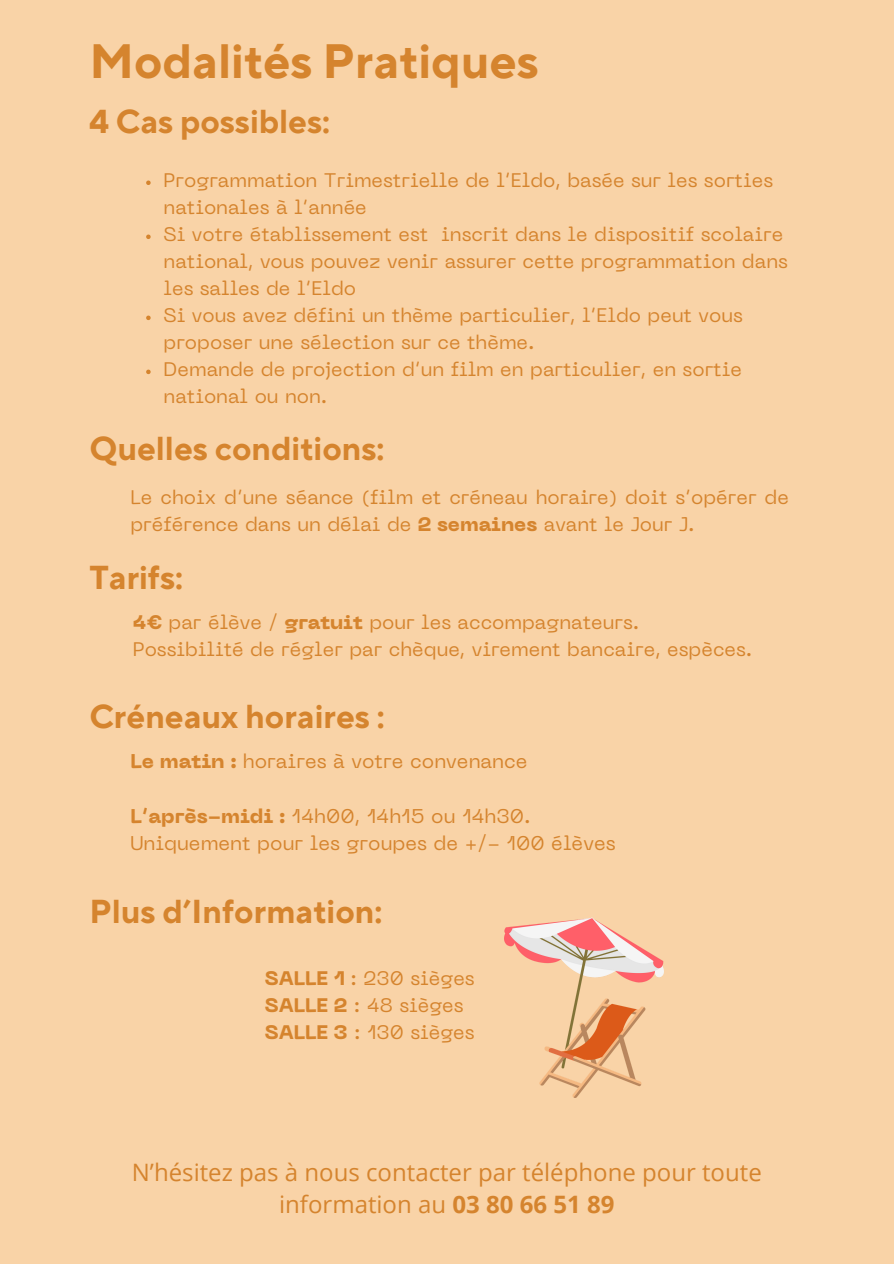
<style>
.page{position:relative;width:894px;height:1264px;background:#fff}
.page>*{position:absolute;margin:0;border:0;box-sizing:border-box;transform-origin:0 0}
.t1{font:700 48px "TT Norms Pro";color:#d5842e}
.t2{font:700 33px "TT Norms Pro";color:#d5842e}
.t3{font:24px/32.7px "Open Sans";color:#d5842e;text-align:center}
.t4{font:19.8px "PP Neue Machina";color:#d5842e}
.t5{font:19.5px/27px "PP Neue Machina";color:#d5842e}
.s1{font-weight:800}
.s2{font-weight:700}
</style>
<div class="page">
<div style="left:0;top:0;width:893px;height:1263px;background:#f9d3a7"></div>
<svg style="left:146px;top:180px;width:5px;height:5px"></svg>
<svg style="left:146px;top:234px;width:5px;height:5px"></svg>
<svg style="left:146px;top:315px;width:5px;height:5px"></svg>
<svg style="left:146px;top:369px;width:5px;height:5px"></svg>
<img style="left:504px;top:917px;width:159px;height:180px">
<h1 class="t1" style="left:89px;top:32px;width:450px">Modalités Pratiques</h1>
<p class="t2" style="left:89px;top:102px;width:242px">4 Cas possibles:</p>
<p class="t5" style="left:163px;top:169px;width:611px">Programmation Trimestrielle de l’Eldo, basée sur les sorties nationales à l’année</p>
<h2 class="t5" style="left:163px;top:223px;width:625px">Si votre établissement est inscrit dans le dispositif scolaire national, vous pouvez venir assurer cette programmation dans les salles de l’Eldo</h2>
<p class="t5" style="left:163px;top:304px;width:580px">Si vous avez défini un thème particulier, l’Eldo peut vous proposer une sélection sur ce thème.</p>
<p class="t5" style="left:163px;top:358px;width:579px">Demande de projection d’un film en particulier, en sortie national ou non.</p>
<p class="t2" style="left:89px;top:428px;width:296px">Quelles conditions:</p>
<p class="t5" style="left:130px;top:486px;width:660px">Le choix d’une séance (film et créneau horaire) doit s’opérer de préférence dans un délai de <span class="s1">2 semaines</span> avant le Jour J.</p>
<p class="t2" style="left:89px;top:557px;width:95px">Tarifs:</p>
<h2 class="t5" style="left:133px;top:610px;width:508px"><span class="s1">4€</span> par élève / <span class="s1">gratuit</span> pour les accompagnateurs.</h2>
<p class="t5" style="left:133px;top:637px;width:621px">Possibilité de régler par chèque, virement bancaire, espèces.</p>
<h2 class="t2" style="left:89px;top:697px;width:297px">Créneaux horaires :</h2>
<p class="t4" style="left:130px;top:753px;width:399px"><span class="s1">Le matin :</span> horaires à votre convenance</p>
<p class="t4" style="left:130px;top:808px;width:402px"><span class="s1">L’après-midi :</span> 14h00, 14h15 ou 14h30.</p>
<p class="t4" style="left:130px;top:835px;width:486px">Uniquement pour les groupes de +/- 100 élèves</p>
<p class="t2" style="left:89px;top:891px;width:294px">Plus d’Information:</p>
<p class="t5" style="left:265px;top:966px;width:211px"><span class="s1">SALLE 1</span> : 230 sièges</p>
<h2 class="t5" style="left:265px;top:993px;width:200px"><span class="s1">SALLE 2</span> : 48 sièges</h2>
<p class="t5" style="left:265px;top:1020px;width:211px"><span class="s1">SALLE 3</span> : 130 sièges</p>
<h2 class="t3" style="left:132px;top:1154px;width:631px">N’hésitez pas à nous contacter par téléphone pour toute information au <span class="s2">03 80 66 51 89</span></h2>
</div>
